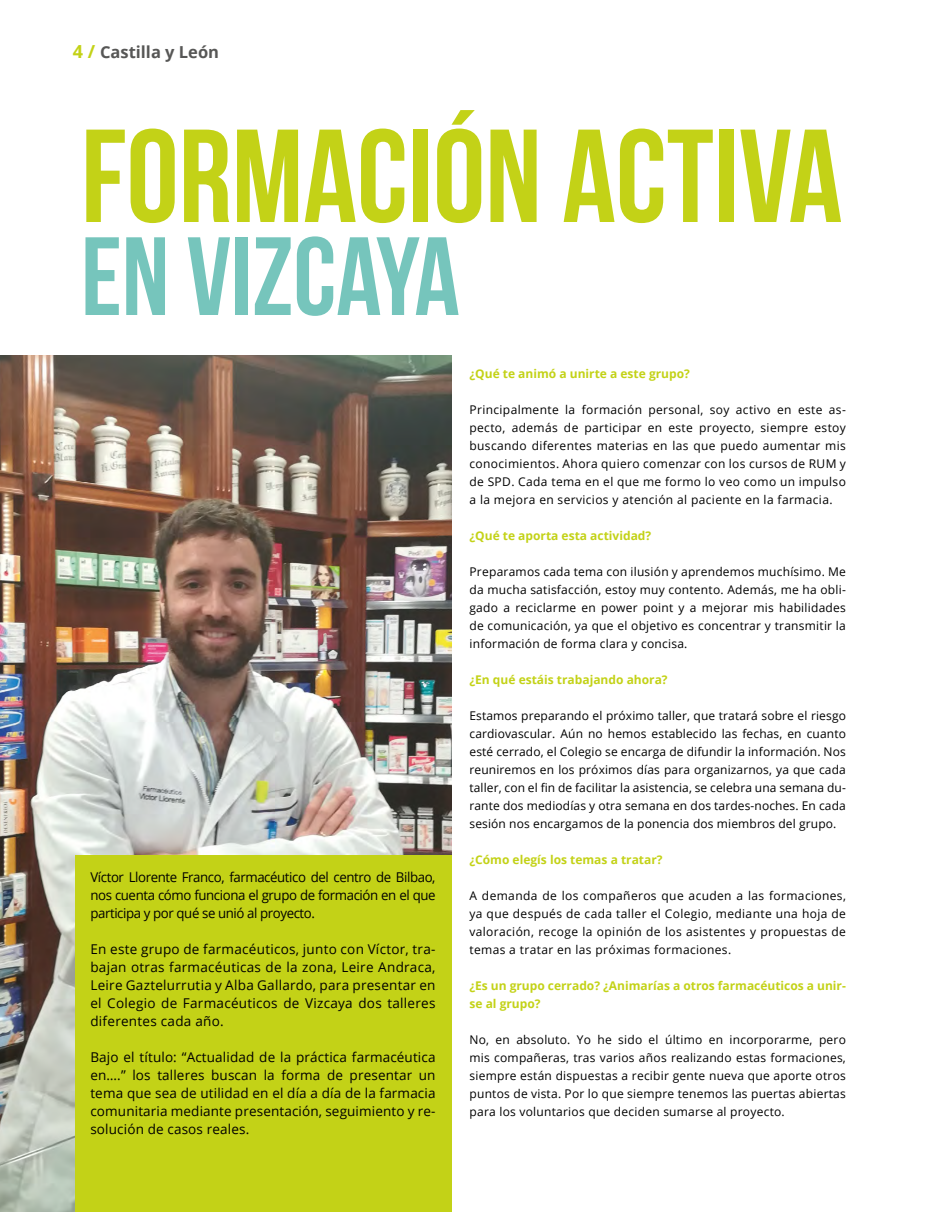
<style>
.page{position:relative;width:936px;height:1212px;background:#fff}
.page>*{position:absolute;margin:0;border:0;box-sizing:border-box;transform-origin:0 0}
.t1{font:700 132px "Bebas Neue";color:#c3d217}
.t2{font:700 111px "Bebas Neue";color:#76c5bc}
.t3{font:700 16.5px "Open Sans";color:#575756}
.t4{font:13.5px/18px "Open Sans";letter-spacing:.01em;color:#000;text-align:justify}
.t5{font:12px/18px "Open Sans";letter-spacing:.02em;color:#000;text-align:justify}
.t6{font:700 12px/18px "Open Sans";color:#c3d217}
.s1{font-size:18px;color:#c3d217}
</style>
<div class="page">
<img style="left:0;top:356px;width:451px;height:856px">
<div style="left:75px;top:855px;width:376px;height:357px;background:#c3d217"></div>
<h3 class="t3" style="left:73px;top:40px;width:148px"><span class="s1">4 /</span> Castilla y León</h3>
<h1 class="t1" style="left:81px;top:104px;width:762px">FORMACIÓN ACTIVA</h1>
<h2 class="t2" style="left:81px;top:216px;width:380px">EN VIZCAYA</h2>
<p class="t4" style="left:90px;top:868px;width:347px">Víctor Llorente Franco, farmacéutico del centro de Bilbao, nos cuenta cómo funciona el grupo de formación en el que participa y por qué se unió al proyecto.</p>
<p class="t4" style="left:90px;top:940px;width:346px">En este grupo de farmacéuticos, junto con Víctor, tra&shy;bajan otras farmacéuticas de la zona, Leire Andraca, Leire Gaztelurrutia y Alba Gallardo, para presentar en el Colegio de Farmacéuticos de Vizcaya dos talleres diferentes cada año.</p>
<p class="t4" style="left:90px;top:1048px;width:346px">Bajo el título: “Actualidad de la práctica farmacéutica en….” los talleres buscan la forma de presentar un tema que sea de utilidad en el día a día de la farmacia comunitaria mediante presentación, seguimiento y re&shy;solución de casos reales.</p>
<p class="t6" style="left:469px;top:364px;width:222px">¿Qué te animó a unirte a este grupo?</p>
<p class="t5" style="left:469px;top:400px;width:378px">Principalmente la formación personal, soy activo en este as&shy;pecto, además de participar en este proyecto, siempre estoy buscando diferentes materias en las que puedo aumentar mis conocimientos. Ahora quiero comenzar con los cursos de RUM y de SPD. Cada tema en el que me formo lo veo como un impulso a la mejora en servicios y atención al paciente en la farmacia.</p>
<p class="t6" style="left:469px;top:526px;width:183px">¿Qué te aporta esta actividad?</p>
<p class="t5" style="left:469px;top:562px;width:378px">Preparamos cada tema con ilusión y aprendemos muchísimo. Me da mucha satisfacción, estoy muy contento. Además, me ha obli&shy;gado a reciclarme en power point y a mejorar mis habilidades de comunicación, ya que el objetivo es concentrar y transmitir la información de forma clara y concisa.</p>
<p class="t6" style="left:469px;top:670px;width:200px">¿En qué estáis trabajando ahora?</p>
<p class="t5" style="left:469px;top:706px;width:378px">Estamos preparando el próximo taller, que tratará sobre el riesgo cardiovascular. Aún no hemos establecido las fechas, en cuanto esté cerrado, el Colegio se encarga de difundir la información. Nos reuniremos en los próximos días para organizarnos, ya que cada taller, con el fin de facilitar la asistencia, se celebra una semana du&shy;rante dos mediodías y otra semana en dos tardes-noches. En cada sesión nos encargamos de la ponencia dos miembros del grupo.</p>
<p class="t6" style="left:469px;top:850px;width:194px">¿Cómo elegís los temas a tratar?</p>
<p class="t5" style="left:469px;top:886px;width:378px">A demanda de los compañeros que acuden a las formaciones, ya que después de cada taller el Colegio, mediante una hoja de valoración, recoge la opinión de los asistentes y propuestas de temas a tratar en las próximas formaciones.</p>
<p class="t6" style="left:469px;top:976px;width:378px">¿Es un grupo cerrado? ¿Animarías a otros farmacéuticos a unir&shy;se al grupo?</p>
<p class="t5" style="left:469px;top:1030px;width:378px">No, en absoluto. Yo he sido el último en incorporarme, pero mis compañeras, tras varios años realizando estas formaciones, siempre están dispuestas a recibir gente nueva que aporte otros puntos de vista. Por lo que siempre tenemos las puertas abiertas para los voluntarios que deciden sumarse al proyecto.</p>
</div>
